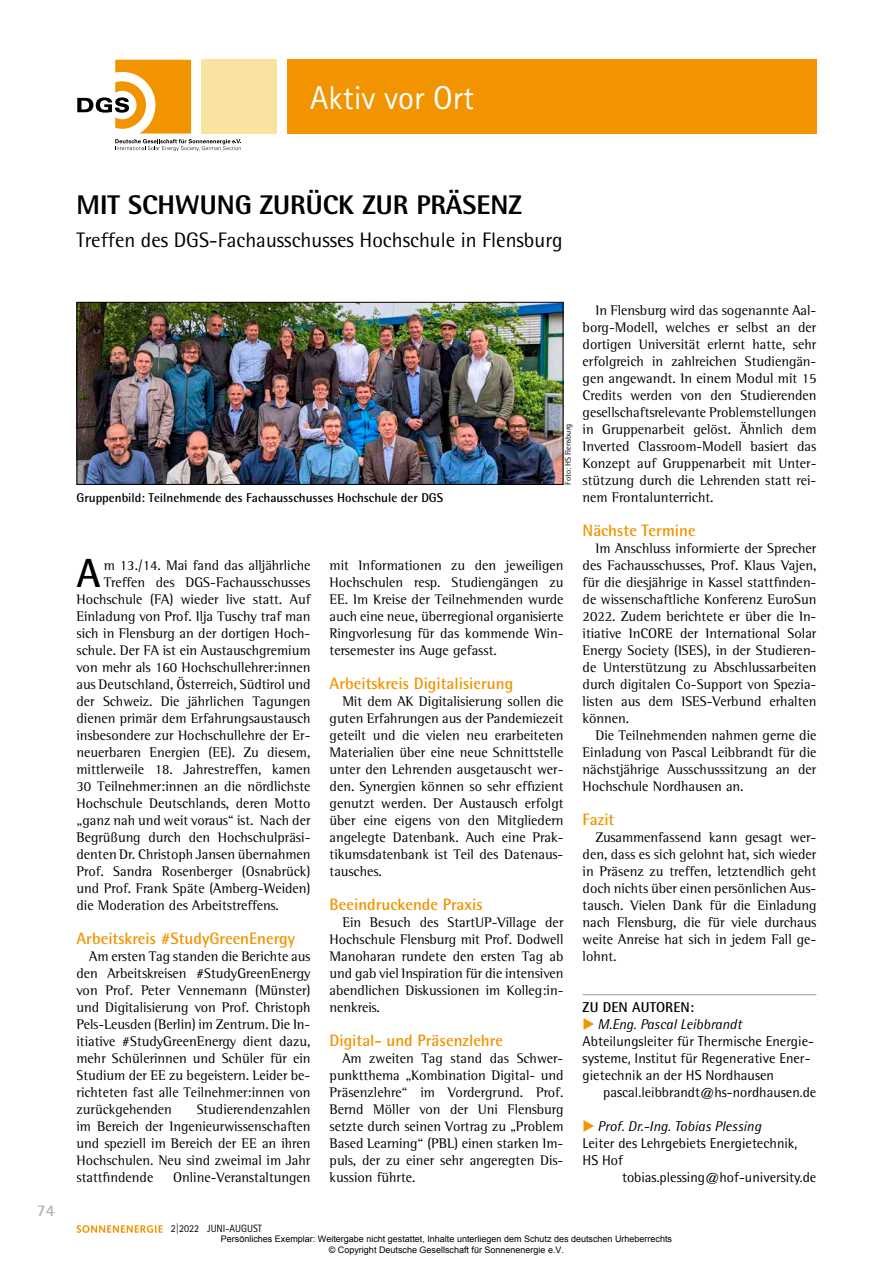
<style>
.page{position:relative;width:893px;height:1263px;background:#fff}
.page>*{position:absolute;margin:0;border:0;box-sizing:border-box;transform-origin:0 0}
.t1{font:700 40.8px "Rotis Semi Sans Std";color:#000}
.t2{font:33px "Rotis Sans Serif Std";color:#fff}
.t3{font:800 27px "Rotis Semi Sans Std";color:#000}
.t4{font:21px "Rotis Semi Sans Std";color:#000}
.t5{font:700 16.5px "Rotis Semi Sans Std";color:#f19400}
.t6{font:700 16.5px "Rotis Semi Sans Std";color:#b1b3b4}
.t7{font:14.25px/17px "Rotis Semi Serif Std";color:#000;text-align:justify}
.t8{font:14.25px/17px "Rotis Semi Sans Std";color:#000}
.t9{font:700 14.25px "Rotis Semi Sans Std";letter-spacing:.01em;color:#000}
.t10{font:700 12.75px "Rotis Semi Sans Std";color:#000}
.t11{font:10.65px "Rotis Sans Serif Std";color:#000;scale:.95 1}
.t12{font:9px/10.8px "Arial";color:#000;text-align:center}
.t13{font:8.25px "Rotis Semi Sans Std";color:#000}
.s1{color:#f19400}
.s2{font-style:italic}
</style>
<div class="page">
<svg style="left:77px;top:1225px;width:86px;height:8px"></svg>
<div style="left:202px;top:60px;width:75px;height:74px;background:#fae3a1"></div>
<svg style="left:77px;top:60px;width:164px;height:91px"></svg>
<div style="left:287px;top:60px;width:529px;height:74px;background:#f19400"></div>
<hr style="left:583px;top:994px;width:233px;height:1px;background:#9c9d9f">
<img style="left:79px;top:304px;width:482px;height:179px">
<div style="left:77px;top:302px;width:486px;height:183px;border:1px solid #000"></div>
<h2 class="t2" style="left:310px;top:78px;width:165px">Aktiv vor Ort</h2>
<p class="t6" style="left:37px;top:1200px;width:19px">74</p>
<h3 class="t3" style="left:77px;top:188px;width:447px">MIT SCHWUNG ZURÜCK ZUR PRÄSENZ</h3>
<h3 class="t4" style="left:77px;top:227px;width:487px">Treffen des DGS-Fachausschusses Hochschule in Flensburg</h3>
<p class="t10" style="left:77px;top:490px;width:368px">Gruppenbild: Teilnehmende des Fachausschusses Hochschule der DGS</p>
<p class="t13" style="left:563px;top:485px;width:62px;rotate:-90deg">Foto: HS Flensburg</p>
<h1 class="t1" style="left:77px;top:548px;width:26px">A</h1>
<p class="t7" style="left:104px;top:556px;width:208px">m 13./14. Mai fand das alljährliche</p>
<p class="t7" style="left:104px;top:573px;width:208px">Treffen des DGS-Fachausschusses</p>
<p class="t7" style="left:77px;top:590px;width:235px">Hochschule (FA) wieder live statt. Auf</p>
<p class="t7" style="left:77px;top:608px;width:235px">Einladung von Prof. Ilja Tuschy traf man</p>
<p class="t7" style="left:77px;top:625px;width:235px">sich in Flensburg an der dortigen Hoch-</p>
<p class="t7" style="left:77px;top:642px;width:235px">schule. Der FA ist ein Austauschgremium</p>
<p class="t7" style="left:77px;top:659px;width:235px">von mehr als 160 Hochschullehrer:innen</p>
<p class="t7" style="left:77px;top:676px;width:235px">aus Deutschland, Österreich, Südtirol und</p>
<p class="t7" style="left:77px;top:693px;width:235px">der Schweiz. Die jährlichen Tagungen</p>
<p class="t7" style="left:77px;top:710px;width:235px">dienen primär dem Erfahrungsaustausch</p>
<p class="t7" style="left:77px;top:727px;width:235px">insbesondere zur Hochschullehre der Er-</p>
<p class="t7" style="left:77px;top:744px;width:235px">neuerbaren Energien (EE). Zu diesem,</p>
<p class="t7" style="left:77px;top:761px;width:235px">mittlerweile 18. Jahrestreffen, kamen</p>
<p class="t7" style="left:77px;top:778px;width:235px">30 Teilnehmer:innen an die nördlichste</p>
<p class="t7" style="left:77px;top:795px;width:235px">Hochschule Deutschlands, deren Motto</p>
<p class="t7" style="left:77px;top:812px;width:235px">„ganz nah und weit voraus“ ist. Nach der</p>
<p class="t7" style="left:77px;top:829px;width:235px">Begrüßung durch den Hochschulpräsi-</p>
<p class="t7" style="left:77px;top:846px;width:235px">denten Dr. Christoph Jansen übernahmen</p>
<p class="t7" style="left:77px;top:863px;width:235px">Prof. Sandra Rosenberger (Osnabrück)</p>
<p class="t7" style="left:77px;top:880px;width:235px">und Prof. Frank Späte (Amberg-Weiden)</p>
<p class="t7" style="left:77px;top:897px;width:204px">die Moderation des Arbeitstreffens.</p>
<p class="t5" style="left:77px;top:928px;width:220px">Arbeitskreis #StudyGreenEnergy</p>
<p class="t7" style="left:77px;top:948px;width:235px;text-indent:13px">Am ersten Tag standen die Berichte aus den Arbeitskreisen #StudyGreenEnergy von Prof. Peter Vennemann (Münster) und Digitalisierung von Prof. Christoph Pels-Leusden (Berlin) im Zentrum. Die In&shy;itiative #StudyGreenEnergy dient dazu, mehr Schülerinnen und Schüler für ein Studium der EE zu begeistern. Leider be&shy;richteten fast alle Teilnehmer:innen von zurückgehenden</p>
<p class="t7" style="left:77px;top:1101px;width:235px;text-indent:120px">Studierendenzahlen im Bereich der Ingenieurwissenschaften und speziell im Bereich der EE an ihren Hochschulen. Neu sind zweimal im Jahr stattfindende</p>
<p class="t7" style="left:173px;top:1169px;width:139px">Online-Veranstaltungen</p>
<p class="t7" style="left:330px;top:557px;width:235px">mit Informationen zu den jeweiligen Hochschulen resp. Studiengängen zu EE. Im Kreise der Teilnehmenden wurde auch eine neue, überregional organisierte Ringvorlesung für das kommende Win&shy;tersemester ins Auge gefasst.</p>
<p class="t5" style="left:330px;top:673px;width:185px">Arbeitskreis Digitalisierung</p>
<p class="t7" style="left:330px;top:693px;width:235px;text-indent:13px">Mit dem AK Digitalisierung sollen die guten Erfahrungen aus der Pandemiezeit geteilt und die vielen neu erarbeiteten Materialien über eine neue Schnittstelle unter den Lehrenden ausgetauscht wer&shy;den. Synergien können so sehr effizient genutzt werden. Der Austausch erfolgt über eine eigens von den Mitgliedern angelegte Datenbank. Auch eine Prak&shy;tikumsdatenbank ist Teil des Datenaus&shy;tausches.</p>
<p class="t5" style="left:330px;top:894px;width:155px">Beeindruckende Praxis</p>
<p class="t7" style="left:330px;top:914px;width:235px;text-indent:13px">Ein Besuch des StartUP-Village der Hochschule Flensburg mit Prof. Dodwell Manoharan rundete den ersten Tag ab und gab viel Inspiration für die intensiven abendlichen Diskussionen im Kolleg:in&shy;nenkreis.</p>
<p class="t5" style="left:330px;top:1030px;width:175px">Digital- und Präsenzlehre</p>
<p class="t7" style="left:330px;top:1050px;width:235px;text-indent:13px">Am zweiten Tag stand das Schwer&shy;punktthema „Kombination Digital- und Präsenzlehre“ im Vordergrund. Prof.<br>Bernd Möller von der Uni Flensburg setzte durch seinen Vortrag zu „Problem Based Learning“ (PBL) einen starken Im&shy;puls, der zu einer sehr angeregten Dis&shy;kussion führte.</p>
<p class="t7" style="left:583px;top:301px;width:235px;text-indent:13px">In Flensburg wird das sogenannte Aal&shy;borg-Modell, welches er selbst an der dortigen Universität erlernt hatte, sehr erfolgreich in zahlreichen Studiengän&shy;gen angewandt. In einem Modul mit 15<br>Credits werden von den Studierenden gesellschaftsrelevante Problemstellungen in Gruppenarbeit gelöst. Ähnlich dem Inverted Classroom-Modell basiert das Konzept auf Gruppenarbeit mit Unter&shy;stützung durch die Lehrenden statt rei&shy;nem Frontalunterricht.</p>
<p class="t5" style="left:583px;top:520px;width:115px">Nächste Termine</p>
<p class="t7" style="left:583px;top:539px;width:235px;text-indent:13px">Im Anschluss informierte der Sprecher des Fachausschusses, Prof. Klaus Vajen, für die diesjährige in Kassel stattfinden&shy;de wissenschaftliche Konferenz EuroSun 2022. Zudem berichtete er über die In&shy;itiative InCORE der International Solar Energy Society (ISES), in der Studieren&shy;de Unterstützung zu Abschlussarbeiten durch digitalen Co-Support von Spezia&shy;listen aus dem ISES-Verbund erhalten können.</p>
<p class="t7" style="left:583px;top:727px;width:235px;text-indent:13px">Die Teilnehmenden nahmen gerne die Einladung von Pascal Leibbrandt für die nächstjährige Ausschusssitzung an der Hochschule Nordhausen an.</p>
<p class="t5" style="left:583px;top:809px;width:33px">Fazit</p>
<p class="t7" style="left:583px;top:829px;width:235px;text-indent:13px">Zusammenfassend kann gesagt wer&shy;den, dass es sich gelohnt hat, sich wieder in Präsenz zu treffen, letztendlich geht doch nichts über einen persönlichen Aus&shy;tausch. Vielen Dank für die Einladung nach Flensburg, die für viele durchaus weite Anreise hat sich in jedem Fall ge&shy;lohnt.</p>
<p class="t9" style="left:583px;top:998px;width:113px">ZU DEN AUTOREN:</p>
<p class="t8" style="left:583px;top:1016px;width:233px"><span class="s1">◆</span> <span class="s2">M.Eng. Pascal Leibbrandt </span>Abteilungsleiter für Thermische Energie&shy;systeme, Institut für Regenerative Ener&shy;gietechnik an der HS Nordhausen</p>
<p class="t8" style="left:603px;top:1084px;width:215px">pascal.leibbrandt@hs-nordhausen.de</p>
<p class="t8" style="left:583px;top:1118px;width:216px"><span class="s1">◆</span> <span class="s2">Prof. Dr.-Ing. Tobias Plessing<br></span>Leiter des Lehrgebiets Energietechnik,<br>HS Hof</p>
<p class="t8" style="left:622px;top:1169px;width:196px">tobias.plessing@hof-university.de</p>
<p class="t11" style="left:171px;top:1222px;width:97px">2|2022 Juni-August</p>
<p class="t12" style="left:221px;top:1233px;width:453px">Persönliches Exemplar: Weitergabe nicht gestattet, Inhalte unterliegen dem Schutz des deutschen Urheberrechts © Copyright Deutsche Gesellschaft für Sonnenenergie e.V.</p>
</div>
